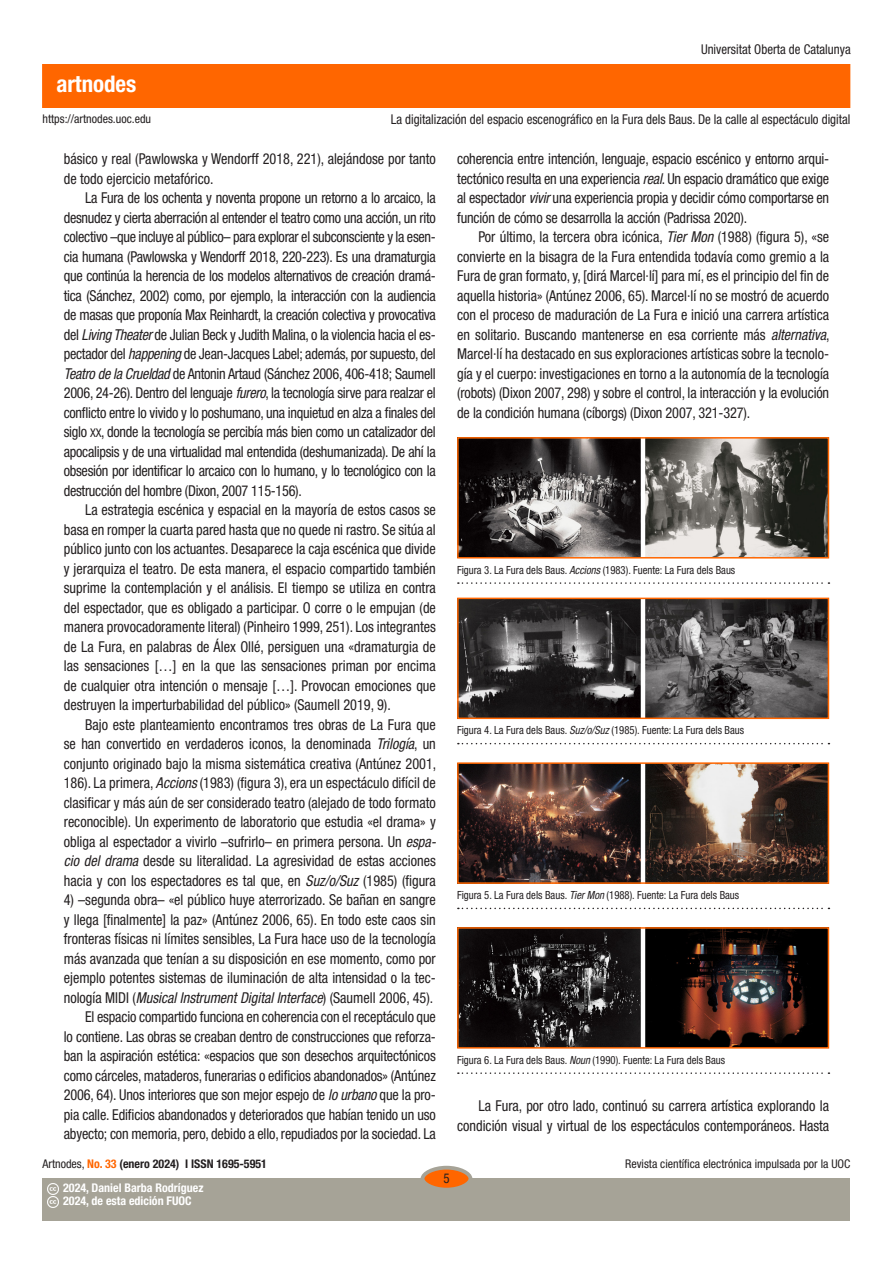
<style>
.page{position:relative;width:893px;height:1263px;background:#fff}
.page>*{position:absolute;margin:0;border:0;box-sizing:border-box;transform-origin:0 0}
.t1{font:700 condensed 22.95px "Helvetica Neue LT Std";color:#fff}
._02_texto_base{font:condensed 15px/19.5px "Helvetica Neue LT Std";color:#231f20;text-align:justify;scale:.95 1}
.t2{font:condensed 13.5px "Helvetica Neue LT Std";color:#231f20;scale:.95 1}
.t3{font:condensed 12px "Helvetica Neue LT Std";color:#231f20}
.t4{font:700 condensed 12px/13.5px "Helvetica Neue LT Std";color:#fff}
.t5{font:700 condensed 12px "Helvetica Neue LT Std";color:#231f20}
.titulo_figura{font:condensed 11.25px "Helvetica Neue LT Std";color:#231f20;scale:.95 1}
.s1{font-style:italic}
.s2{font-size:12px}
.s3{font-weight:400}
.s4{color:#f60}
</style>
<div class="page">
<div style="left:43px;top:65px;width:807px;height:42px;background:#f60"></div>
<div style="left:43px;top:1178px;width:807px;height:42px;background:#a6a397"></div>
<div style="left:422px;top:1168px;width:48px;height:21px;background:#f60;border-radius:50%"></div>
<div style="left:421px;top:1166px;width:51px;height:25px;border:4px solid #a6a397;border-radius:50%"></div>
<svg style="left:47px;top:1183px;width:11px;height:25px"></svg>
<svg style="left:458px;top:582px;width:371px;height:2px"></svg>
<svg style="left:458px;top:743px;width:371px;height:1px"></svg>
<svg style="left:458px;top:908px;width:371px;height:1px"></svg>
<svg style="left:458px;top:1072px;width:371px;height:2px"></svg>
<img style="left:460px;top:440px;width:366px;height:115px">
<div style="left:457px;top:437px;width:372px;height:121px;border:2px solid #f60"></div>
<img style="left:460px;top:601px;width:366px;height:115px">
<div style="left:457px;top:598px;width:372px;height:121px;border:2px solid #f60"></div>
<img style="left:460px;top:765px;width:366px;height:116px">
<div style="left:457px;top:762px;width:372px;height:122px;border:2px solid #f60"></div>
<img style="left:460px;top:930px;width:366px;height:115px">
<div style="left:457px;top:927px;width:372px;height:121px;border:2px solid #f60"></div>
<h1 class="t1" style="left:56px;top:69px;width:81px">artnodes</h1>
<p class="t2" style="left:701px;top:42px;width:159px">Universitat Oberta de Catalunya</p>
<p class="t3" style="left:43px;top:112px;width:110px">https://artnodes.uoc.edu</p>
<p class="t2" style="left:391px;top:112px;width:485px">La digitalización del espacio escenográfico en la Fura dels Baus. De la calle al espectáculo digital</p>
<p class="_02_texto_base" style="left:64px;top:149px;width:393px">básico y real (Pawlowska y Wendorff 2018, 221), alejándose por tanto de todo ejercicio metafórico.</p>
<p class="_02_texto_base" style="left:64px;top:188px;width:393px;text-indent:21px">La Fura de los ochenta y noventa propone un retorno a lo arcaico, la desnudez y cierta aberración al entender el teatro como una acción, un rito colectivo –que incluye al público– para explorar el subconsciente y la esen&shy;cia humana (Pawlowska y Wendorff 2018, 220-223). Es una dramaturgia que continúa la herencia de los modelos alternativos de creación dramá&shy;tica (Sánchez, 2002) como, por ejemplo, la interacción con la audiencia de masas que proponía Max Reinhardt, la creación colectiva y provocativa del <span class="s1">Living Theater</span> de Julian Beck y Judith Malina, o la violencia hacia el es&shy;pectador del <span class="s1">happening</span> de Jean-Jacques Label; además, por supuesto, del <span class="s1">Teatro de la Crueldad</span> de Antonin Artaud (Sánchez 2006, 406-418; Saumell 2006, 24-26). Dentro del lenguaje <span class="s1">furero</span>, la tecnología sirve para realzar el conflicto entre lo vivido y lo poshumano, una inquietud en alza a finales del siglo <span class="s2">XX</span>, donde la tecnología se percibía más bien como un catalizador del apocalipsis y de una virtualidad mal entendida (deshumanizada). De ahí la obsesión por identificar lo arcaico con lo humano, y lo tecnológico con la destrucción del hombre (Dixon, 2007 115-156).</p>
<p class="_02_texto_base" style="left:64px;top:500px;width:393px;text-indent:21px">La estrategia escénica y espacial en la mayoría de estos casos se basa en romper la cuarta pared hasta que no quede ni rastro. Se sitúa al público junto con los actuantes. Desaparece la caja escénica que divide y jerarquiza el teatro. De esta manera, el espacio compartido también suprime la contemplación y el análisis. El tiempo se utiliza en contra del espectador, que es obligado a participar. O corre o le empujan (de manera provocadoramente literal) (Pinheiro 1999, 251). Los integrantes de La Fura, en palabras de Álex Ollé, persiguen una «dramaturgia de las sensaciones […] en la que las sensaciones priman por encima de cualquier otra intención o mensaje […]. Provocan emociones que destruyen la imperturbabilidad del público» (Saumell 2019, 9).</p>
<p class="_02_texto_base" style="left:64px;top:714px;width:394px;text-indent:21px">Bajo este planteamiento encontramos tres obras de La Fura que se han convertido en verdaderos iconos, la denominada <span class="s1">Trilogía</span>, un conjunto originado bajo la misma sistemática creativa (Antúnez 2001, 186). La primera, <span class="s1">Accions</span> (1983) (figura 3), era un espectáculo difícil de clasificar y más aún de ser considerado teatro (alejado de todo formato reconocible). Un experimento de laboratorio que estudia «el drama» y obliga al espectador a vivirlo –sufrirlo– en primera persona. Un <span class="s1">espa&shy;cio del drama</span> desde su literalidad. La agresividad de estas acciones hacia y con los espectadores es tal que, en <span class="s1">Suz/o/Suz</span> (1985) (figura</p>
<p class="_02_texto_base" style="left:64px;top:890px;width:393px">4) –segunda obra– «el público huye aterrorizado. Se bañan en sangre y llega [finalmente] la paz» (Antúnez 2006, 65). En todo este caos sin fronteras físicas ni límites sensibles, La Fura hace uso de la tecnología más avanzada que tenían a su disposición en ese momento, como por ejemplo potentes sistemas de iluminación de alta intensidad o la tec&shy;nología MIDI (<span class="s1">Musical Instrument Digital Interface</span>) (Saumell 2006, 45).</p>
<p class="_02_texto_base" style="left:64px;top:1007px;width:393px;text-indent:21px">El espacio compartido funciona en coherencia con el receptáculo que lo contiene. Las obras se creaban dentro de construcciones que reforza&shy;ban la aspiración estética: «espacios que son desechos arquitectónicos como cárceles, mataderos, funerarias o edificios abandonados» (Antúnez 2006, 64). Unos interiores que son mejor espejo de <span class="s1">lo urbano</span> que la pro&shy;pia calle. Edificios abandonados y deteriorados que habían tenido un uso abyecto; con memoria, pero, debido a ello, repudiados por la sociedad. La</p>
<p class="_02_texto_base" style="left:457px;top:149px;width:393px">coherencia entre intención, lenguaje, espacio escénico y entorno arqui&shy;tectónico resulta en una experiencia <span class="s1">real</span>. Un espacio dramático que exige al espectador <span class="s1">vivir</span> una experiencia propia y decidir cómo comportarse en función de cómo se desarrolla la acción (Padrissa 2020).</p>
<p class="_02_texto_base" style="left:457px;top:227px;width:394px;text-indent:21px">Por último, la tercera obra icónica, <span class="s1">Tier Mon</span> (1988) (figura 5), «se convierte en la bisagra de la Fura entendida todavía como gremio a la Fura de gran formato, y, [dirá Marcel·lí] para mí, es el principio del fin de aquella historia» (Antúnez 2006, 65). Marcel·lí no se mostró de acuerdo con el proceso de maduración de La Fura e inició una carrera artística en solitario. Buscando mantenerse en esa corriente más <span class="s1">alternativa</span>, Marcel·lí ha destacado en sus exploraciones artísticas sobre la tecnolo&shy;gía y el cuerpo: investigaciones en torno a la autonomía de la tecnología (robots) (Dixon 2007, 298) y sobre el control, la interacción y la evolución de la condición humana (cíborgs) (Dixon 2007, 321-327).</p>
<p class="titulo_figura" style="left:457px;top:563px;width:294px">Figura 3. La Fura dels Baus. <span class="s1">Accions</span> (1983). Fuente: La Fura dels Baus</p>
<p class="titulo_figura" style="left:457px;top:724px;width:304px">Figura 4. La Fura dels Baus. <span class="s1">Suz/o/Suz</span> (1985). Fuente: La Fura dels Baus</p>
<p class="titulo_figura" style="left:457px;top:889px;width:298px">Figura 5. La Fura dels Baus. <span class="s1">Tier Mon</span> (1988). Fuente: La Fura dels Baus</p>
<p class="titulo_figura" style="left:457px;top:1053px;width:284px">Figura 6. La Fura dels Baus. <span class="s1">Noun</span> (1990). Fuente: La Fura dels Baus</p>
<p class="_02_texto_base" style="left:457px;top:1096px;width:393px;text-align:right">La Fura, por otro lado, continuó su carrera artística explorando la condición visual y virtual de los espectáculos contemporáneos. Hasta</p>
<p class="t5" style="left:43px;top:1157px;width:226px"><span class="s3">Artnodes,</span> <span class="s4">No. 33</span> (enero 2024) I ISSN 1695-5951</p>
<p class="t3" style="left:625px;top:1157px;width:227px">Revista científica electrónica impulsada por la UOC</p>
<p class="t4" style="left:63px;top:1181px;width:142px">2024, Daniel Barba Rodríguez<br>2024, de esta edición FUOC</p>
<p class="t2" style="left:443px;top:1171px;width:8px">5</p>
</div>
